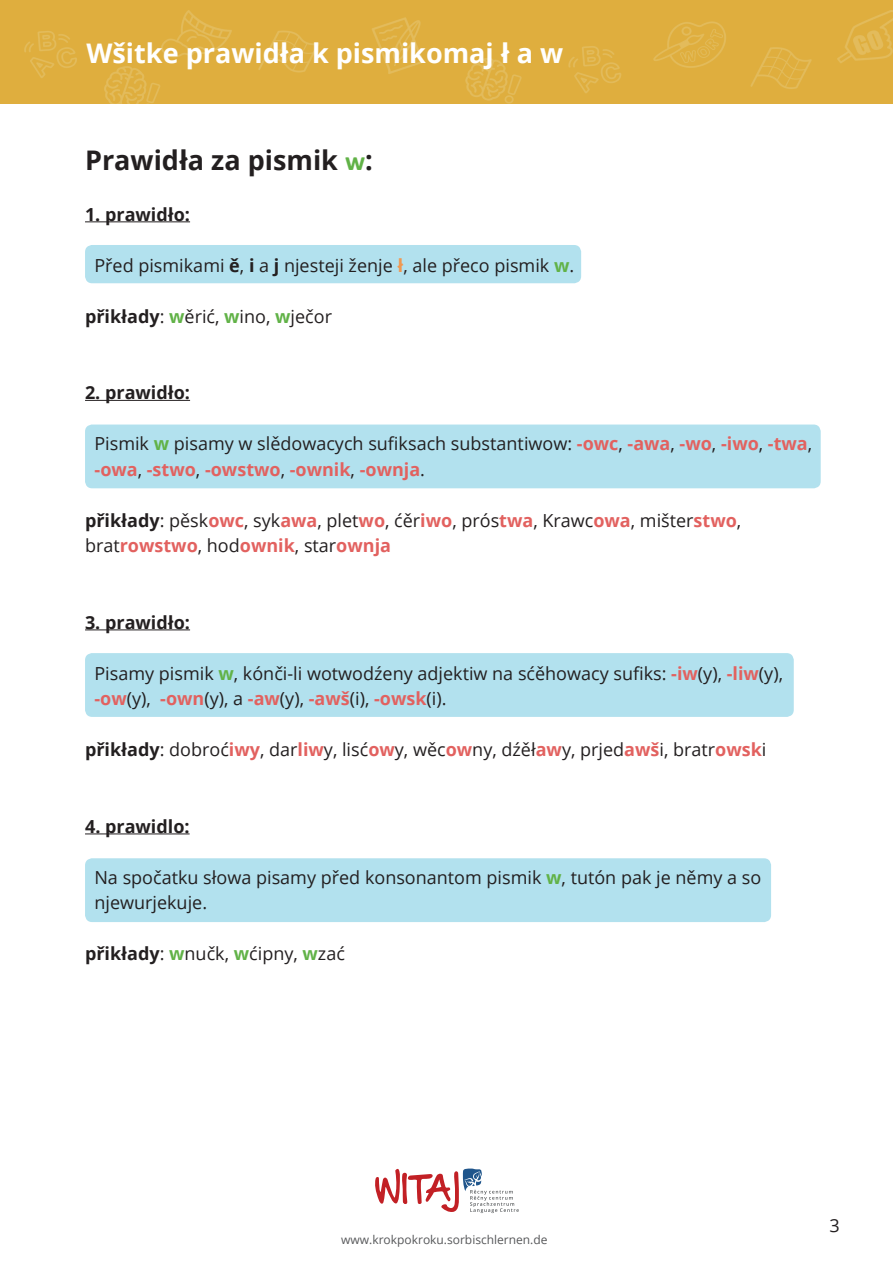
<style>
.page{position:relative;width:893px;height:1263px;background:#fff}
.page>*{position:absolute;margin:0;border:0;box-sizing:border-box;transform-origin:0 0}
.t1{font:700 27px "Open Sans";color:#fff}
.t2{font:700 27px "Open Sans";color:#231f20}
.t3{font:18px/25.5px "Open Sans";color:#231f20}
.t4{font:700 18px "Open Sans";color:#231f20}
.t5{font:12px "Open Sans";color:#57585a}
.s1{font-family:"Calibri";color:#61b247}
.s2{font-weight:700}
.s3{font-weight:700;color:#f09851}
.s4{font-weight:700;color:#61b247}
.s5{font-weight:700;color:#e2615f}
</style>
<div class="page">
<div style="left:85px;top:653px;width:709px;height:64px;background:#b2e1ee;border-radius:7px"></div>
<div style="left:85px;top:424px;width:736px;height:64px;background:#b2e1ee;border-radius:7px"></div>
<div style="left:85px;top:858px;width:686px;height:64px;background:#b2e1ee;border-radius:7px"></div>
<div style="left:85px;top:245px;width:496px;height:38px;background:#b2e1ee;border-radius:7px"></div>
<img style="left:0;top:0;width:893px;height:103px">
<svg style="left:375px;top:1168px;width:144px;height:45px"></svg>
<hr style="left:85px;top:221px;width:105px;height:1px;background:#231f20">
<hr style="left:85px;top:400px;width:105px;height:1px;background:#231f20">
<hr style="left:85px;top:629px;width:105px;height:1px;background:#231f20">
<hr style="left:85px;top:833px;width:105px;height:1px;background:#231f20">
<h1 class="t1" style="left:86px;top:34px;width:478px">Wšitke prawidł k pismikomaj ł a w</h1>
<h1 class="t1" style="left:161px;top:34px;width:478px">Wšitke prawidła k pismikomaj ł a w</h1>
<h1 class="t2" style="left:85px;top:141px;width:289px">Prawidła za pismik <span class="s1">w</span>:</h1>
<p class="t4" style="left:85px;top:201px;width:107px">1. prawidło:</p>
<p class="t3" style="left:94px;top:252px;width:481px">Před pismikami <span class="s2">ě</span>, <span class="s2">i</span> a <span class="s2">j</span> njesteji ženje <span class="s3">ł</span>, ale přeco pismik <span class="s4">w</span>.</p>
<p class="t3" style="left:85px;top:303px;width:249px"><span class="s2">přikłady</span>: <span class="s4">w</span>ěrić, <span class="s4">w</span>ino, <span class="s4">w</span>ječor</p>
<p class="t4" style="left:85px;top:380px;width:107px">2. prawidło:</p>
<p class="t3" style="left:94px;top:430px;width:719px">Pismik <span class="s4">w</span> pisamy w slědowacych sufiksach substantiwow: <span class="s5">-owc</span>, <span class="s5">-awa</span>, <span class="s5">-wo</span>, <span class="s5">-iwo</span>, <span class="s5">-twa</span>, <span class="s5">-owa</span>, <span class="s5">-stwo</span>, <span class="s5">-owstwo</span>, <span class="s5">-ownik</span>, <span class="s5">-ownja</span>.</p>
<p class="t3" style="left:85px;top:507px;width:658px"><span class="s2">přikłady</span>: pěsk<span class="s5">owc</span>, syk<span class="s5">awa</span>, plet<span class="s5">wo</span>, ćěr<span class="s5">iwo</span>, prós<span class="s5">twa</span>, Krawc<span class="s5">owa</span>, mišter<span class="s5">stwo</span>, brat<span class="s5">rowstwo</span>, hod<span class="s5">ownik</span>, star<span class="s5">ownja</span></p>
<p class="t4" style="left:85px;top:609px;width:107px">3. prawidło:</p>
<p class="t3" style="left:94px;top:660px;width:690px">Pisamy pismik <span class="s4">w</span>, kónči-li wotwodźeny adjektiw na sćěhowacy sufiks: <span class="s5">-iw</span>(y), <span class="s5">-liw</span>(y), <span class="s5">-ow</span>(y), <span class="s5">-own</span>(y), a <span class="s5">-aw</span>(y), <span class="s5">-awš</span>(i), <span class="s5">-owsk</span>(i).</p>
<p class="t3" style="left:85px;top:736px;width:683px"><span class="s2">přikłady</span>: dobroć<span class="s5">iwy</span>, dar<span class="s5">liw</span>y, lisć<span class="s5">ow</span>y, wěc<span class="s5">ow</span>ny, dźěł<span class="s5">aw</span>y, prjed<span class="s5">awš</span>i, bratr<span class="s5">owsk</span>i</p>
<p class="t4" style="left:85px;top:813px;width:106px">4. prawidlo:</p>
<p class="t3" style="left:94px;top:864px;width:668px">Na spočatku słowa pisamy před konsonantom pismik <span class="s4">w</span>, tutón pak je němy a so njewurjekuje.</p>
<p class="t3" style="left:85px;top:940px;width:261px"><span class="s2">přikłady</span>: <span class="s4">w</span>nučk, <span class="s4">w</span>ćipny, <span class="s4">w</span>zać</p>
<p class="t5" style="left:341px;top:1231px;width:208px">www.krokpokroku.sorbischlernen.de</p>
<p class="t3" style="left:829px;top:1212px;width:12px">3</p>
</div>
